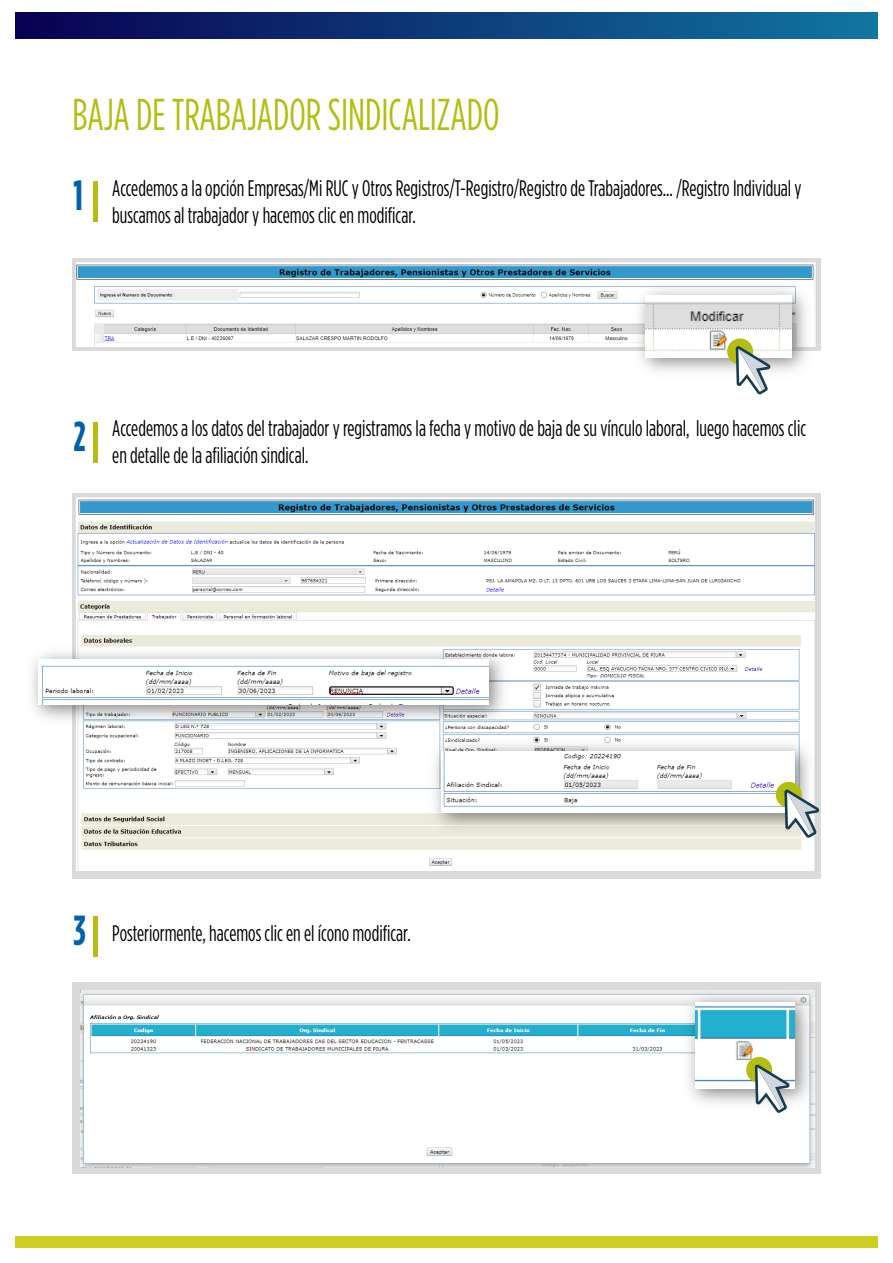
<style>
.page{position:relative;width:893px;height:1263px;background:#fff}
.page>*{position:absolute;margin:0;border:0;box-sizing:border-box;transform-origin:0 0}
.t1{font:44.55px "Gotham Condensed";color:#b4bd10;scale:.9 1}
.t2{font:700 42px "Gotham Condensed";color:#0062ac;scale:.9 1}
.t3{font:22.5px/27px "Gotham Condensed";color:#000;scale:.9 1}
.s1{font-weight:700;font-size:42px;color:#0062ac}
</style>
<div class="page">
<div style="left:15px;top:1236px;width:863px;height:12px;background:#cecf20"></div>
<div style="left:15px;top:12px;width:863px;height:27px;background:linear-gradient(to right,#090052,#1176a0)"></div>
<div style="left:72px;top:258px;width:749px;height:92px;background:#dadada"></div>
<div style="left:72px;top:493px;width:749px;height:385px;background:#dadada"></div>
<div style="left:72px;top:983px;width:749px;height:191px;background:#dadada"></div>
<div style="left:93px;top:182px;width:5px;height:40px;background:#b4bd10"></div>
<div style="left:93px;top:422px;width:5px;height:40px;background:#b4bd10"></div>
<div style="left:93px;top:916px;width:5px;height:41px;background:#b4bd10"></div>
<img style="left:76px;top:262px;width:740px;height:84px">
<img style="left:627px;top:277px;width:191px;height:95px">
<img style="left:646px;top:295px;width:145px;height:62px">
<div style="left:727px;top:338px;width:26px;height:26px;background:#b4bd10;border-radius:50%"></div>
<svg style="left:736px;top:346px;width:34px;height:49px"></svg>
<img style="left:76px;top:497px;width:739px;height:373px">
<div style="left:215px;top:558px;width:65px;height:5px;background:#fff"></div>
<div style="left:224px;top:550px;width:66px;height:6px;background:#fff"></div>
<img style="left:32px;top:641px;width:483px;height:91px">
<img style="left:39px;top:659px;width:449px;height:46px">
<img style="left:423px;top:733px;width:397px;height:106px">
<img style="left:442px;top:751px;width:353px;height:61px">
<div style="left:776px;top:782px;width:26px;height:26px;background:#b4bd10;border-radius:50%"></div>
<svg style="left:784px;top:789px;width:35px;height:49px"></svg>
<img style="left:80px;top:991px;width:735px;height:176px">
<img style="left:677px;top:990px;width:138px;height:125px">
<img style="left:695px;top:1003px;width:99px;height:85px">
<div style="left:746px;top:1057px;width:26px;height:26px;background:#b4bd10;border-radius:50%"></div>
<svg style="left:755px;top:1064px;width:35px;height:49px"></svg>
<h1 class="t1" style="left:72px;top:91px;width:476px">BAJA DE TRABAJADOR SINDICALIZADO</h1>
<h2 class="t2" style="left:73px;top:172px;width:12px">1</h2>
<p class="t3" style="left:112px;top:174px;width:767px">Accedemos a la opción Empresas/Mi RUC y Otros Registros/T-Registro/Registro de Trabajadores... /Registro Individual y buscamos al trabajador y hacemos clic en modificar.</p>
<h2 class="t2" style="left:73px;top:412px;width:15px">2</h2>
<p class="t3" style="left:112px;top:414px;width:772px">Accedemos a los datos del trabajador y registramos la fecha y motivo de baja de su vínculo laboral, luego hacemos clic en detalle de la afiliación sindical.</p>
<p class="t3" style="left:73px;top:919px;width:376px"><span class="s1">3</span> Posteriormente, hacemos clic en el ícono modificar.</p>
</div>
